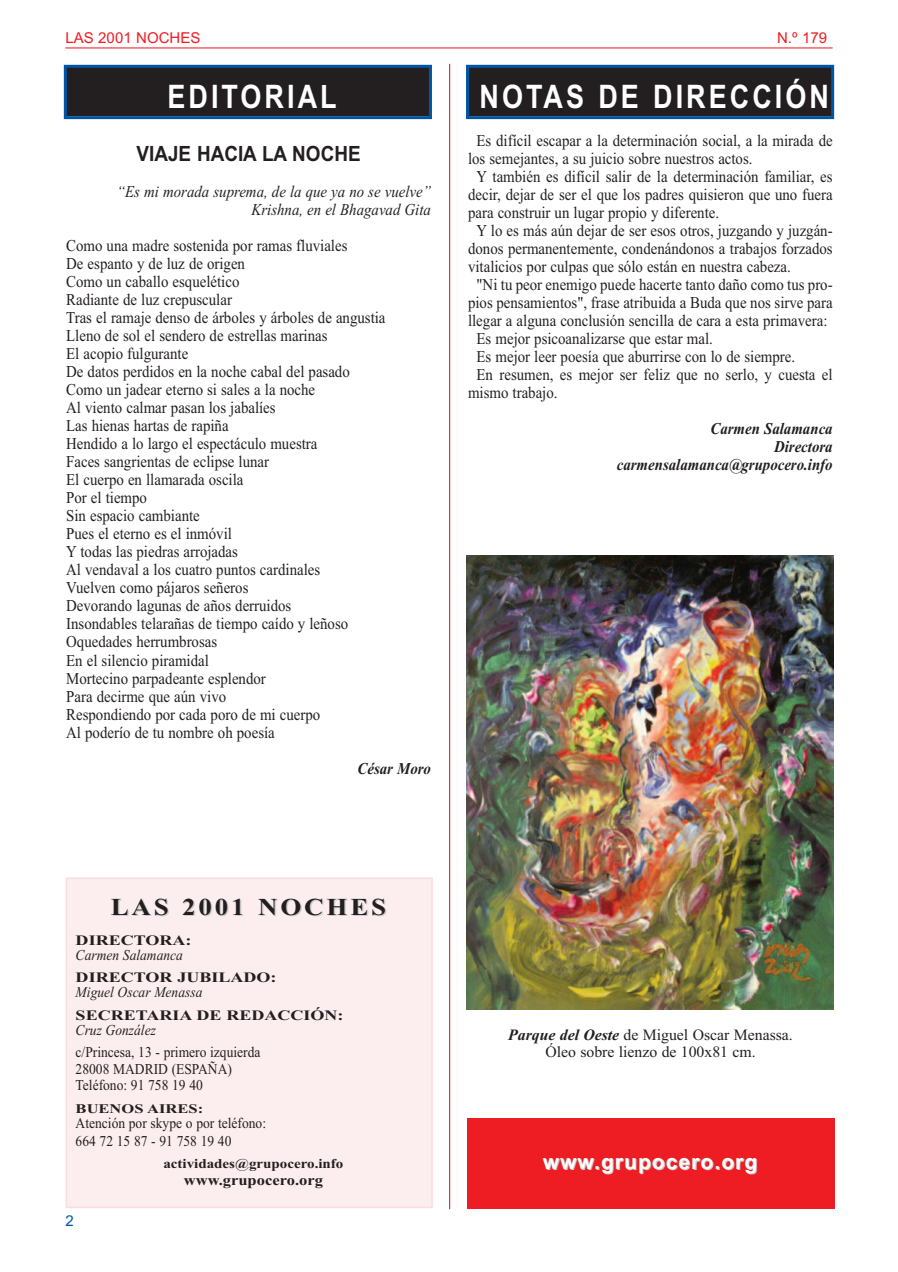
<style>
.page{position:relative;width:898px;height:1272px;background:#fff}
.page>*{position:absolute;margin:0;border:0;box-sizing:border-box;transform-origin:0 0}
.t1{font:700 32.4px "Arial";letter-spacing:.11em;color:#fff;scale:.83 1}
.t2{font:700 24.3px "Times New Roman";letter-spacing:.105em;color:#231f20;scale:1.11 1}
.t3{font:700 21px "Arial";letter-spacing:.05em;color:#fff}
.t4{font:700 21px "Arial";color:#231f20;scale:.9 1}
.t5{font:16.5px/18px "Times New Roman";color:#231f20;scale:.9 1}
.t6{font:italic 700 16.5px/18px "Times New Roman";color:#231f20;text-align:right;scale:.9 1}
.t7{font:italic 16.5px/18px "Times New Roman";color:#231f20;text-align:right;scale:.9 1}
.t8{font:15.75px/17px "Times New Roman";color:#231f20;text-align:center}
.t9{font:15px/16.5px "Times New Roman";color:#231f20;scale:.9 1}
.t10{font:italic 15px "Times New Roman";color:#231f20;scale:.9 1}
.t11{font:15px "Arial";color:#ee1d23}
.t12{font:15px "Arial";color:#0155a5}
.t13{font:700 14.85px "Times New Roman";color:#231f20;scale:1.11 1}
.t14{font:700 14.4px "Times New Roman";color:#231f20;scale:1.25 1}
.t15{font:700 13.5px "Times New Roman";color:#231f20;scale:1.11 1}
.t16{font:700 13.2px "Times New Roman";color:#231f20;scale:1.25 1}
.s1{font-weight:700;font-style:italic}
</style>
<div class="page">
<hr style="left:65px;top:47px;width:767px;height:1px;background:#ee1d23">
<hr style="left:449px;top:64px;width:1px;height:1145px;background:#ee1d23">
<div style="left:67px;top:68px;width:362px;height:48px;background:#231f20"></div>
<div style="left:64px;top:65px;width:368px;height:54px;border:3px solid #0155a5"></div>
<div style="left:67px;top:879px;width:364px;height:327px;background:#fceeef"></div>
<div style="left:66px;top:877px;width:366px;height:331px;border:2px solid #f9dddf"></div>
<div style="left:469px;top:68px;width:361px;height:48px;background:#231f20"></div>
<div style="left:466px;top:65px;width:367px;height:54px;border:3px solid #0155a5"></div>
<div style="left:466px;top:1117px;width:367px;height:91px;background:#ee1d23"></div>
<img style="left:466px;top:555px;width:367px;height:454px">
<p class="t11" style="left:65px;top:29px;width:137px">LAS 2001 NOCHES</p>
<p class="t11" style="left:776px;top:29px;width:52px">N.º 179</p>
<h1 class="t1" style="left:167px;top:78px;width:205px">EDITORIAL</h1>
<p class="t4" style="left:136px;top:142px;width:250px">VIAJE HACIA LA NOCHE</p>
<p class="t7" style="left:117px;top:182px;width:350px">“Es mi morada suprema, de la que ya no se vuelve”<br>Krishna, en el Bhagavad Gita</p>
<p class="t5" style="left:66px;top:236px;width:356px">Como una madre sostenida por ramas fluviales<br>De espanto y de luz de origen<br>Como un caballo esquelético<br>Radiante de luz crepuscular<br>Tras el ramaje denso de árboles y árboles de angustia Lleno de sol el sendero de estrellas marinas<br>El acopio fulgurante<br>De datos perdidos en la noche cabal del pasado Como un jadear eterno si sales a la noche<br>Al viento calmar pasan los jabalíes<br>Las hienas hartas de rapiña<br>Hendido a lo largo el espectáculo muestra<br>Faces sangrientas de eclipse lunar<br>El cuerpo en llamarada oscila<br>Por el tiempo<br>Sin espacio cambiante<br>Pues el eterno es el inmóvil<br>Y todas las piedras arrojadas<br>Al vendaval a los cuatro puntos cardinales<br>Vuelven como pájaros señeros<br>Devorando lagunas de años derruidos<br>Insondables telarañas de tiempo caído y leñoso Oquedades herrumbrosas<br>En el silencio piramidal<br>Mortecino parpadeante esplendor<br>Para decirme que aún vivo<br>Respondiendo por cada poro de mi cuerpo<br>Al poderío de tu nombre oh poesía</p>
<p class="t6" style="left:357px;top:758px;width:83px">César Moro</p>
<h1 class="t1" style="left:479px;top:78px;width:422px">NOTAS DE DIRECCIÓN</h1>
<p class="t5" style="left:476px;top:131px;width:397px">Es difícil escapar a la determinación social, a la mirada de</p>
<p class="t5" style="left:468px;top:149px;width:317px">los semejantes, a su juicio sobre nuestros actos.</p>
<p class="t5" style="left:476px;top:167px;width:397px">Y también es difícil salir de la determinación familiar, es</p>
<p class="t5" style="left:468px;top:185px;width:406px">decir, dejar de ser el que los padres quisieron que uno fuera</p>
<p class="t5" style="left:468px;top:203px;width:280px">para construir un lugar propio y diferente.</p>
<p class="t5" style="left:476px;top:221px;width:397px">Y lo es más aún dejar de ser esos otros, juzgando y juzgán-</p>
<p class="t5" style="left:468px;top:239px;width:406px">donos permanentemente, condenándonos a trabajos forzados</p>
<p class="t5" style="left:468px;top:257px;width:360px">vitalicios por culpas que sólo están en nuestra cabeza.</p>
<p class="t5" style="left:476px;top:275px;width:397px">"Ni tu peor enemigo puede hacerte tanto daño como tus pro-</p>
<p class="t5" style="left:468px;top:293px;width:406px">pios pensamientos", frase atribuida a Buda que nos sirve para</p>
<p class="t5" style="left:468px;top:311px;width:401px">llegar a alguna conclusión sencilla de cara a esta primavera:</p>
<p class="t5" style="left:476px;top:329px;width:264px">Es mejor psicoanalizarse que estar mal.</p>
<p class="t5" style="left:476px;top:347px;width:355px">Es mejor leer poesía que aburrirse con lo de siempre.</p>
<p class="t5" style="left:476px;top:365px;width:397px">En resumen, es mejor ser feliz que no serlo, y cuesta el</p>
<p class="t5" style="left:468px;top:383px;width:101px">mismo trabajo.</p>
<p class="t6" style="left:616px;top:419px;width:241px">Carmen Salamanca<br>Directora carmensalamanca@grupocero.info</p>
<h2 class="t2" style="left:111px;top:892px;width:250px">LAS 2001 NOCHES</h2>
<p class="t14" style="left:76px;top:931px;width:94px">DIRECTORA:</p>
<p class="t10" style="left:76px;top:945px;width:121px">Carmen Salamanca</p>
<p class="t14" style="left:76px;top:968px;width:162px">DIRECTOR JUBILADO:</p>
<p class="t10" style="left:76px;top:983px;width:142px">Miguel Oscar Menassa</p>
<p class="t14" style="left:76px;top:1006px;width:216px">SECRETARIA DE REDACCIÓN:</p>
<p class="t10" style="left:76px;top:1020px;width:91px">Cruz González</p>
<p class="t9" style="left:76px;top:1043px;width:207px">c/Princesa, 13 - primero izquierda<br>28008 MADRID (ESPAÑA)<br>Teléfono: 91 758 19 40</p>
<p class="t16" style="left:76px;top:1100px;width:103px">BUENOS AIRES:</p>
<p class="t9" style="left:76px;top:1113px;width:213px;line-height:18px">Atención por skype o por teléfono:<br>664 72 15 87 - 91 758 19 40</p>
<p class="t15" style="left:163px;top:1155px;width:164px">actividades@grupocero.info</p>
<p class="t13" style="left:184px;top:1170px;width:127px">www.grupocero.org</p>
<p class="t12" style="left:65px;top:1212px;width:10px">2</p>
<p class="t8" style="left:508px;top:1026px;width:286px"><span class="s1">Parque del Oeste</span> de Miguel Oscar Menassa.<br>Óleo sobre lienzo de 100x81 cm.</p>
<p class="t3" style="left:542px;top:1148px;width:216px">www.grupocero.org</p>
</div>
